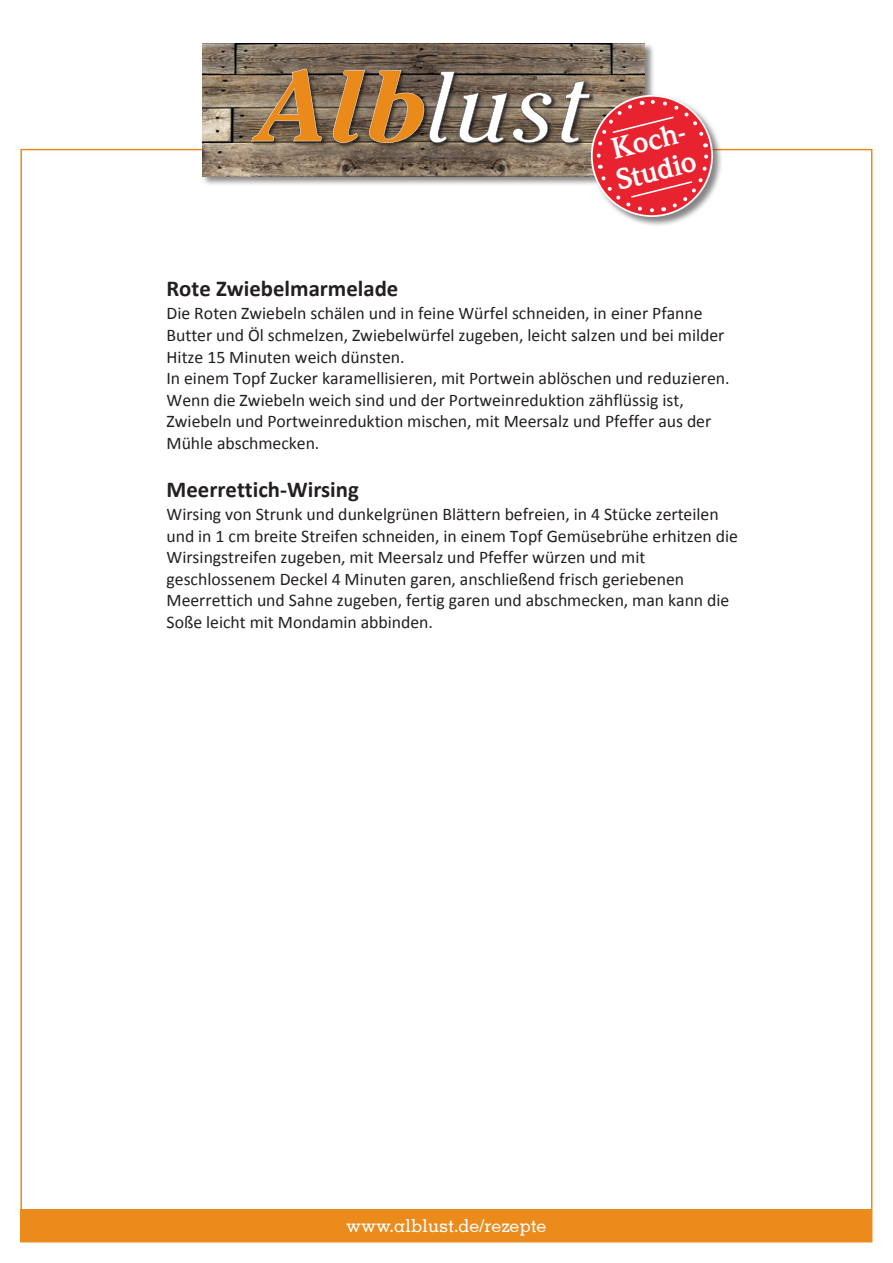
<style>
.page{position:relative;width:893px;height:1263px;background:#fff}
.page>*{position:absolute;margin:0;border:0;box-sizing:border-box;transform-origin:0 0}
.t1{font:700 28.35px/30.9px "Weidemann SB";color:#fff}
.t2{font:700 22.8px "Calibri";color:#231f20}
.t3{font:500 18px "Memphis";color:#fff}
.t4{font:17.7px/21.6px "Calibri";color:#231f20}
</style>
<div class="page">
<div style="left:21px;top:1209px;width:851px;height:33px;background:#eb8b1c"></div>
<div style="left:201px;top:42px;width:522px;height:185px;background:#231f20;opacity:.55"></div>
<img style="left:202px;top:43px;width:443px;height:133px">
<img style="left:249px;top:67px;width:180px;height:81px">
<svg style="left:251px;top:69px;width:460px;height:146px"></svg>
<h1 class="t1" style="left:605px;top:135px;width:86px;rotate:-14deg">Koch-<br>Studio</h1>
<p class="t2" style="left:167px;top:274px;width:233px">Rote Zwiebelmarmelade</p>
<p class="t4" style="left:167px;top:303px;width:564px">Die Roten Zwiebeln schälen und in feine Würfel schneiden, in einer Pfanne Butter und Öl schmelzen, Zwiebelwürfel zugeben, leicht salzen und bei milder Hitze 15 Minuten weich dünsten.<br>In einem Topf Zucker karamellisieren, mit Portwein ablöschen und reduzieren.<br>Wenn die Zwiebeln weich sind und der Portweinreduktion zähflüssig ist, Zwiebeln und Portweinreduktion mischen, mit Meersalz und Pfeffer aus der Mühle abschmecken.</p>
<p class="t2" style="left:167px;top:475px;width:194px">Meerrettich-Wirsing</p>
<p class="t4" style="left:167px;top:503px;width:573px">Wirsing von Strunk und dunkelgrünen Blättern befreien, in 4 Stücke zerteilen und in 1 cm breite Streifen schneiden, in einem Topf Gemüsebrühe erhitzen die Wirsingstreifen zugeben, mit Meersalz und Pfeffer würzen und mit geschlossenem Deckel 4 Minuten garen, anschließend frisch geriebenen Meerrettich und Sahne zugeben, fertig garen und abschmecken, man kann die Soße leicht mit Mondamin abbinden.</p>
<p class="t3" style="left:346px;top:1214px;width:202px">www.alblust.de/rezepte</p>
</div>
